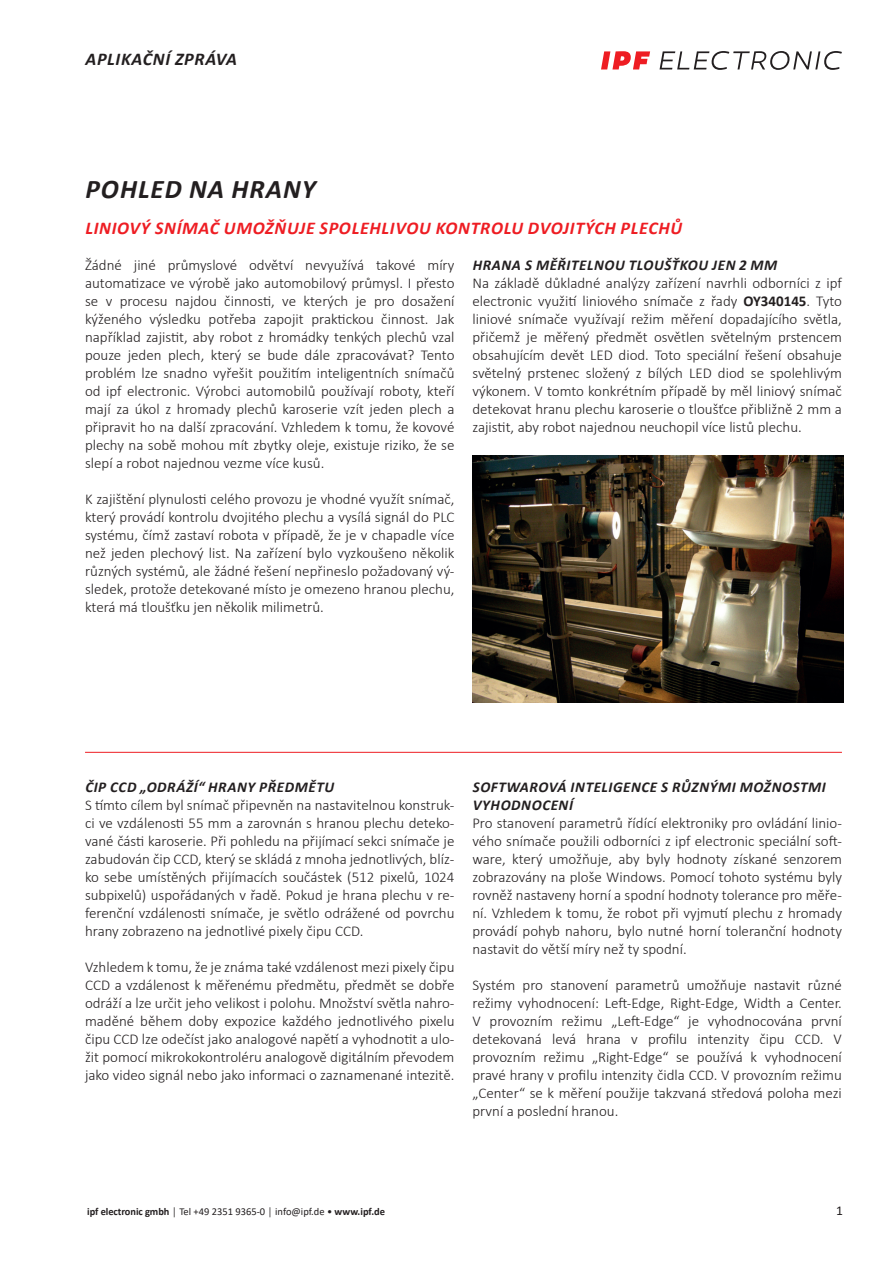
<style>
.page{position:relative;width:893px;height:1263px;background:#fff}
.page>*{position:absolute;margin:0;border:0;box-sizing:border-box;transform-origin:0 0}
.t1{font:italic 700 27px "Calibri";letter-spacing:.04em;color:#231f20}
.t2{font:italic 700 18px "Calibri";letter-spacing:.04em;color:#ee1d23}
.t3{font:italic 700 18px "Calibri";letter-spacing:.04em;color:#231f20}
.t4{font:300 15px/18px "Calibri";color:#231f20;text-align:justify}
.t5{font:italic 700 15px/18px "Calibri";letter-spacing:.04em;color:#231f20}
.t6{font:13.5px "Calibri";color:#231f20}
.t7{font:10.5px "Calibri";color:#231f20}
.s1{font-weight:700}
</style>
<div class="page">
<svg style="left:660px;top:51px;width:182px;height:19px"></svg>
<svg style="left:601px;top:51px;width:49px;height:18px"></svg>
<img style="left:472px;top:455px;width:371px;height:247px">
<hr style="left:85px;top:752px;width:757px;height:1px;background:#ee1d23">
<p class="t3" style="left:85px;top:46px;width:153px">APLIKAČNÍ ZPRÁVA</p>
<h1 class="t1" style="left:86px;top:170px;width:232px">POHLED NA HRANY</h1>
<p class="t2" style="left:85px;top:215px;width:598px">LINIOVÝ SNÍMAČ UMOŽŇUJE SPOLEHLIVOU KONTROLU DVOJITÝCH PLECHŮ</p>
<p class="t4" style="left:85px;top:256px;width:371px">Žádné jiné průmyslové odvětví nevyužívá takové míry automatizace ve výrobě jako automobilový průmysl. I přesto se v procesu najdou činnosti, ve kterých je pro dosažení kýženého výsledku potřeba zapojit praktickou činnost. Jak například zajistit, aby robot z hromádky tenkých plechů vzal pouze jeden plech, který se bude dále zpracovávat? Tento problém lze snadno vyřešit použitím inteligentních snímačů od ipf electronic. Výrobci automobilů používají roboty, kteří mají za úkol z hromady plechů karoserie vzít jeden plech a připravit ho na další zpracování. Vzhledem k tomu, že kovové plechy na sobě mohou mít zbytky oleje, existuje riziko, že se slepí a robot najednou vezme více kusů.</p>
<p class="t4" style="left:85px;top:490px;width:371px">K zajištění plynulosti celého provozu je vhodné využít snímač, který provádí kontrolu dvojitého plechu a vysílá signál do PLC systému, čímž zastaví robota v případě, že je v chapadle více než jeden plechový list. Na zařízení bylo vyzkoušeno několik různých systémů, ale žádné řešení nepřineslo požadovaný vý&shy;sledek, protože detekované místo je omezeno hranou plechu, která má tloušťku jen několik milimetrů.</p>
<p class="t5" style="left:473px;top:256px;width:306px">HRANA S MĚŘITELNOU TLOUŠŤKOU JEN 2 MM</p>
<p class="t4" style="left:472px;top:274px;width:371px">Na základě důkladné analýzy zařízení navrhli odborníci z ipf electronic využití liniového snímače z řady <span class="s1">OY340145</span>. Tyto liniové snímače využívají režim měření dopadajícího světla, přičemž je měřený předmět osvětlen světelným prstencem obsahujícím devět LED diod. Toto speciální řešení obsahuje světelný prstenec složený z bílých LED diod se spolehlivým výkonem. V tomto konkrétním případě by měl liniový snímač detekovat hranu plechu karoserie o tloušťce přibližně 2 mm a zajistit, aby robot najednou neuchopil více listů plechu.</p>
<p class="t5" style="left:85px;top:778px;width:250px">ČIP CCD „ODRÁŽÍ“ HRANY PŘEDMĚTU</p>
<p class="t4" style="left:85px;top:796px;width:371px">S tímto cílem byl snímač připevněn na nastavitelnou konstruk&shy;ci ve vzdálenosti 55 mm a zarovnán s hranou plechu deteko&shy;vané části karoserie. Při pohledu na přijímací sekci snímače je zabudován čip CCD, který se skládá z mnoha jednotlivých, blíz&shy;ko sebe umístěných přijímacích součástek (512 pixelů, 1024 subpixelů) uspořádaných v řadě. Pokud je hrana plechu v re&shy;ferenční vzdálenosti snímače, je světlo odrážené od povrchu hrany zobrazeno na jednotlivé pixely čipu CCD.</p>
<p class="t4" style="left:85px;top:958px;width:371px">Vzhledem k tomu, že je známa také vzdálenost mezi pixely čipu CCD a vzdálenost k měřenému předmětu, předmět se dobře odráží a lze určit jeho velikost i polohu. Množství světla nahro&shy;maděné během doby expozice každého jednotlivého pixelu čipu CCD lze odečíst jako analogové napětí a vyhodnotit a ulo&shy;žit pomocí mikrokokontroléru analogově digitálním převodem jako video signál nebo jako informaci o zaznamenané intezitě.</p>
<p class="t5" style="left:473px;top:778px;width:355px">SOFTWAROVÁ INTELIGENCE S RŮZNÝMI MOŽNOSTMI<br>VYHODNOCENÍ</p>
<p class="t4" style="left:472px;top:814px;width:371px">Pro stanovení parametrů řídící elektroniky pro ovládání linio&shy;vého snímače použili odborníci z ipf electronic speciální soft&shy;ware, který umožňuje, aby byly hodnoty získané senzorem zobrazovány na ploše Windows. Pomocí tohoto systému byly rovněž nastaveny horní a spodní hodnoty tolerance pro měře&shy;ní. Vzhledem k tomu, že robot při vyjmutí plechu z hromady provádí pohyb nahoru, bylo nutné horní toleranční hodnoty nastavit do větší míry než ty spodní.</p>
<p class="t4" style="left:472px;top:976px;width:371px">Systém pro stanovení parametrů umožňuje nastavit různé režimy vyhodnocení: Left-Edge, Right-Edge, Width a Center.<br>V provozním režimu „Left-Edge“ je vyhodnocována první detekovaná levá hrana v profilu intenzity čipu CCD. V provozním režimu „Right-Edge“ se používá k vyhodnocení pravé hrany v profilu intenzity čidla CCD. V provozním režimu „Center“ se k měření použije takzvaná středová poloha mezi první a poslední hranou.</p>
<p class="t7" style="left:87px;top:1204px;width:299px"><span class="s1">ipf electronic gmbh</span> │ Tel +49 2351 9365-0 │ info@ipf.de • <span class="s1">www.ipf.de</span></p>
<p class="t6" style="left:836px;top:1201px;width:8px">1</p>
</div>
